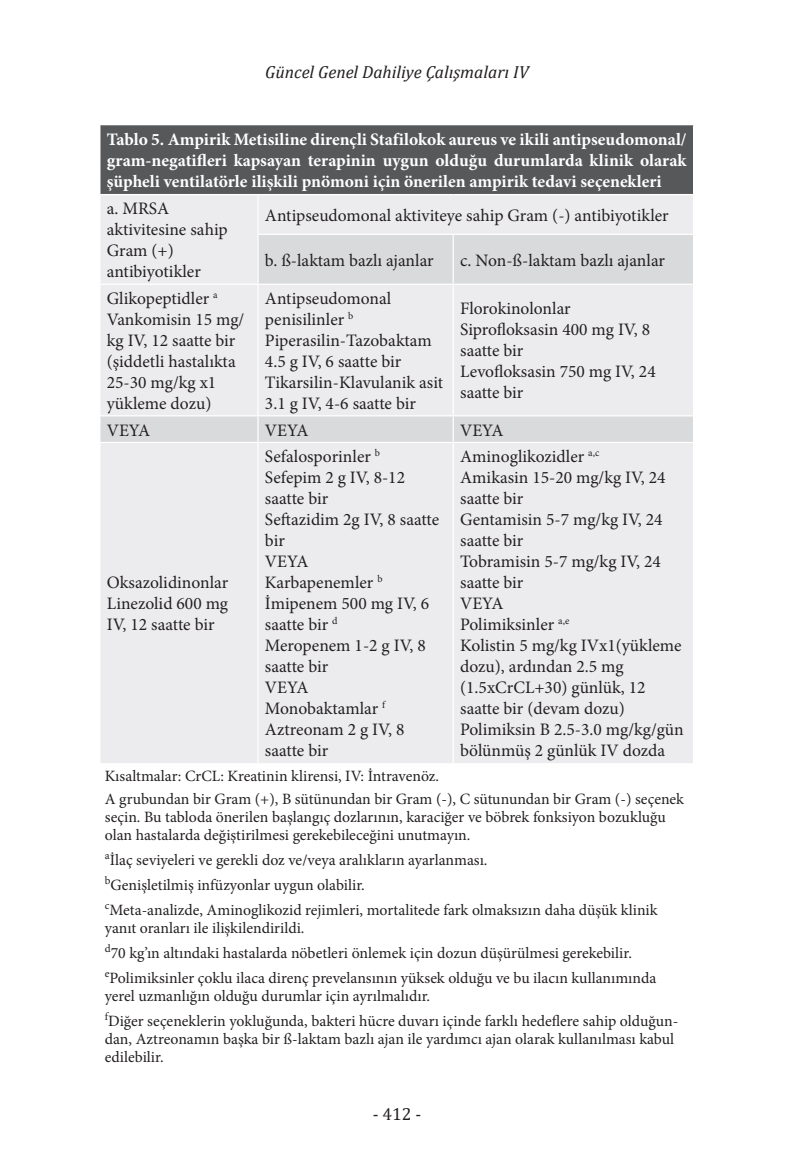
<style>
.page{position:relative;width:794px;height:1166px;background:#fff}
.page>*{position:absolute;margin:0;border:0;box-sizing:border-box;transform-origin:0 0}
.t1{font:17.5px/21px "Minion Pro";color:#231f20}
.t2{font:700 17.5px/21px "Minion Pro";color:#fff;text-align:justify}
.t3{font:italic 17.5px "Cambria";color:#231f20}
.t4{font:17.5px "Cambria";color:#231f20}
.t5{font:15.75px/25px "Minion Pro";color:#231f20}
</style>
<div class="page">
<div style="left:100px;top:125px;width:593px;height:70px;background:#57585a"></div>
<div style="left:100px;top:195px;width:593px;height:568px;background:#ececee"></div>
<svg style="left:100px;top:234px;width:593px;height:208px;background:#e6e6e8"></svg>
<hr style="left:257px;top:195px;width:2px;height:39px;background:#fff">
<hr style="left:257px;top:234px;width:196px;height:1px;background:#fff">
<hr style="left:257px;top:235px;width:2px;height:49px;background:#fff">
<hr style="left:453px;top:234px;width:241px;height:1px;background:#fff">
<hr style="left:452px;top:235px;width:2px;height:49px;background:#fff">
<hr style="left:99px;top:284px;width:159px;height:1px;background:#fff">
<hr style="left:258px;top:284px;width:195px;height:1px;background:#fff">
<hr style="left:257px;top:285px;width:2px;height:130px;background:#fff">
<hr style="left:453px;top:284px;width:241px;height:1px;background:#fff">
<hr style="left:452px;top:285px;width:2px;height:130px;background:#fff">
<hr style="left:99px;top:415px;width:159px;height:1px;background:#fff">
<hr style="left:258px;top:415px;width:195px;height:1px;background:#fff">
<hr style="left:257px;top:416px;width:2px;height:26px;background:#fff">
<hr style="left:453px;top:415px;width:241px;height:1px;background:#fff">
<hr style="left:452px;top:416px;width:2px;height:26px;background:#fff">
<hr style="left:99px;top:442px;width:159px;height:1px;background:#fff">
<hr style="left:258px;top:442px;width:195px;height:1px;background:#fff">
<hr style="left:257px;top:443px;width:2px;height:320px;background:#fff">
<hr style="left:453px;top:442px;width:241px;height:1px;background:#fff">
<hr style="left:452px;top:443px;width:2px;height:320px;background:#fff">
<hr style="left:99px;top:194px;width:159px;height:1px;background:#fff">
<hr style="left:258px;top:194px;width:195px;height:1px;background:#fff">
<hr style="left:453px;top:194px;width:241px;height:1px;background:#fff">
<p class="t3" style="left:265px;top:59px;width:265px">Güncel Genel Dahiliye Çalışmaları IV</p>
<p class="t2" style="left:107px;top:129px;width:581px">Tablo 5. Ampirik Metisiline dirençli Stafilokok aureus ve ikili antipseudomonal/ gram-negatifleri kapsayan terapinin uygun olduğu durumlarda klinik olarak şüpheli ventilatörle ilişkili pnömoni için önerilen ampirik tedavi seçenekleri</p>
<p class="t1" style="left:107px;top:198px;width:122px">a. MRSA aktivitesine sahip<br>Gram (+) antibiyotikler</p>
<p class="t1" style="left:265px;top:205px;width:405px">Antipseudomonal aktiviteye sahip Gram (-) antibiyotikler</p>
<p class="t1" style="left:265px;top:250px;width:170px">b. ß-laktam bazlı ajanlar</p>
<p class="t1" style="left:460px;top:250px;width:206px">c. Non-ß-laktam bazlı ajanlar</p>
<p class="t1" style="left:107px;top:288px;width:139px">Glikopeptidler <sup>a<br></sup>Vankomisin 15 mg/ kg IV, 12 saatte bir (şiddetli hastalıkta<br>25-30 mg/kg x1 yükleme dozu)</p>
<p class="t1" style="left:265px;top:288px;width:180px">Antipseudomonal penisilinler <sup>b<br></sup>Piperasilin-Tazobaktam<br>4.5 g IV, 6 saatte bir<br>Tikarsilin-Klavulanik asit<br>3.1 g IV, 4-6 saatte bir</p>
<p class="t1" style="left:460px;top:298px;width:197px">Florokinolonlar<br>Siprofloksasin 400 mg IV, 8 saatte bir<br>Levofloksasin 750 mg IV, 24 saatte bir</p>
<p class="t1" style="left:107px;top:419px;width:45px">VEYA</p>
<p class="t1" style="left:265px;top:419px;width:45px">VEYA</p>
<p class="t1" style="left:460px;top:419px;width:45px">VEYA</p>
<p class="t1" style="left:265px;top:446px;width:176px">Sefalosporinler <sup>b<br></sup>Sefepim 2 g IV, 8-12 saatte bir<br>Seftazidim 2g IV, 8 saatte bir<br>VEYA<br>Karbapenemler <sup>b<br></sup>İmipenem 500 mg IV, 6 saatte bir <sup>d<br></sup>Meropenem 1-2 g IV, 8 saatte bir<br>VEYA<br>Monobaktamlar <sup>f<br></sup>Aztreonam 2 g IV, 8 saatte bir</p>
<p class="t1" style="left:460px;top:446px;width:225px">Aminoglikozidler <sup>a,c<br></sup>Amikasin 15-20 mg/kg IV, 24 saatte bir<br>Gentamisin 5-7 mg/kg IV, 24 saatte bir<br>Tobramisin 5-7 mg/kg IV, 24 saatte bir<br>VEYA<br>Polimiksinler <sup>a,e<br></sup>Kolistin 5 mg/kg IVx1(yükleme dozu), ardından 2.5 mg (1.5xCrCL+30) günlük, 12 saatte bir (devam dozu)<br>Polimiksin B 2.5-3.0 mg/kg/gün bölünmüş 2 günlük IV dozda</p>
<p class="t5" style="left:105px;top:765px;width:581px;line-height:22.8px">Kısaltmalar: CrCL: Kreatinin klirensi, IV: İntravenöz.<br>A grubundan bir Gram (+), B sütünundan bir Gram (-), C sütunundan bir Gram (-) seçenek</p>
<p class="t5" style="left:105px;top:808px;width:562px;line-height:18px">seçin. Bu tabloda önerilen başlangıç dozlarının, karaciğer ve böbrek fonksiyon bozukluğu olan hastalarda değiştirilmesi gerekebileceğini unutmayın.</p>
<p class="t5" style="left:105px;top:847px;width:554px"><sup>a</sup>İlaç seviyeleri ve gerekli doz ve/veya aralıkların ayarlanması.<br><sup>b</sup>Genişletilmiş infüzyonlar uygun olabilir.<br><sup>c</sup>Meta-analizde, Aminoglikozid rejimleri, mortalitede fark olmaksızın daha düşük klinik</p>
<p class="t5" style="left:105px;top:915px;width:553px">yanıt oranları ile ilişkilendirildi.<br><sup>d</sup>70 kg’ın altındaki hastalarda nöbetleri önlemek için dozun düşürülmesi gerekebilir. <sup>e</sup>Polimiksinler çoklu ilaca direnç prevelansının yüksek olduğu ve bu ilacın kullanımında</p>
<p class="t5" style="left:105px;top:983px;width:575px">yerel uzmanlığın olduğu durumlar için ayrılmalıdır.<br><sup>f</sup>Diğer seçeneklerin yokluğunda, bakteri hücre duvarı içinde farklı hedeflere sahip olduğun-</p>
<p class="t5" style="left:105px;top:1030px;width:571px;line-height:18px">dan, Aztreonamın başka bir ß-laktam bazlı ajan ile yardımcı ajan olarak kullanılması kabul edilebilir.</p>
<p class="t1" style="left:107px;top:572px;width:123px;text-align:justify">Oksazolidinonlar Linezolid 600 mg IV, 12 saatte bir</p>
<p class="t4" style="left:373px;top:1104px;width:50px">- 412 -</p>
</div>
